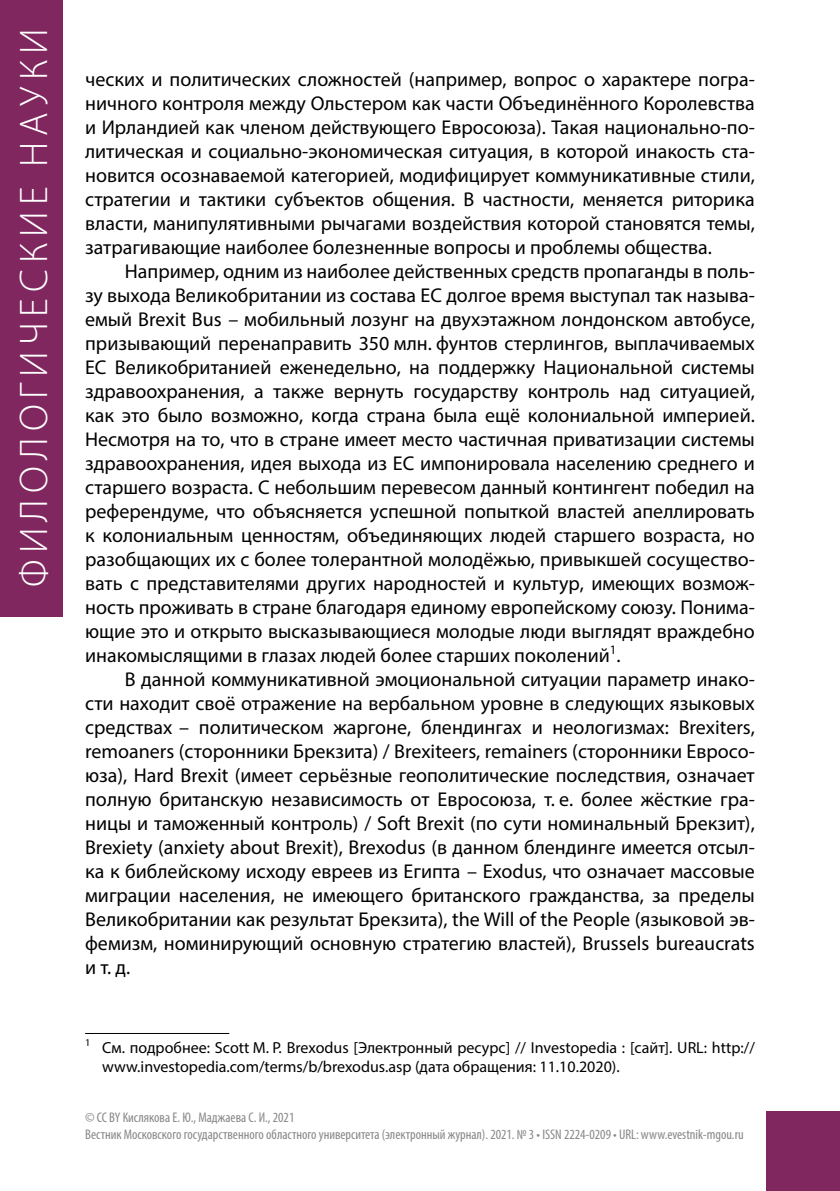
<style>
.page{position:relative;width:840px;height:1191px;background:#fff}
.page>*{position:absolute;margin:0;border:0;box-sizing:border-box;transform-origin:0 0}
.t1{font:300 40px "Myriad Pro";letter-spacing:.15em;color:#fff}
.t2{font:20px/24px "Myriad Pro";color:#000;text-align:justify}
.t3{font:16px/19.2px "Myriad Pro";color:#000}
.t4{font:condensed 14px/16.8px "Myriad Pro";color:#878787}
</style>
<div class="page">
<div style="left:765px;top:1111px;width:74px;height:80px;background:#81275f"></div>
<div style="left:0;top:0;width:62px;height:616px;background:#81275f"></div>
<hr style="left:85px;top:1033px;width:144px;height:1px;background:#000">
<h1 class="t1" style="left:10px;top:587px;width:559px;rotate:-90deg">филологические науки</h1>
<p class="t2" style="left:85px;top:67px;width:671px">ческих и политических сложностей (например, вопрос о характере погра&shy;ничного контроля между Ольстером как части Объединённого Королевства и Ирландией как членом действующего Евросоюза). Такая национально-по&shy;литическая и социально-экономическая ситуация, в которой инакость ста&shy;новится осознаваемой категорией, модифицирует коммуникативные стили, стратегии и тактики субъектов общения. В частности, меняется риторика власти, манипулятивными рычагами воздействия которой становятся темы, затрагивающие наиболее болезненные вопросы и проблемы общества.</p>
<p class="t2" style="left:85px;top:259px;width:671px;text-indent:40px">Например, одним из наиболее действенных средств пропаганды в поль&shy;зу выхода Великобритании из состава ЕС долгое время выступал так называ&shy;емый Brexit Bus – мобильный лозунг на двухэтажном лондонском автобусе, призывающий перенаправить 350 млн. фунтов стерлингов, выплачиваемых ЕС Великобританией еженедельно, на поддержку Национальной системы здравоохранения, а также вернуть государству контроль над ситуацией, как это было возможно, когда страна была ещё колониальной империей.<br>Несмотря на то, что в стране имеет место частичная приватизации системы здравоохранения, идея выхода из ЕС импонировала населению среднего и старшего возраста. С небольшим перевесом данный контингент победил на референдуме, что объясняется успешной попыткой властей апеллировать к колониальным ценностям, объединяющих людей старшего возраста, но разобщающих их с более толерантной молодёжью, привыкшей сосущество&shy;вать с представителями других народностей и культур, имеющих возмож&shy;ность проживать в стране благодаря единому европейскому союзу. Понима&shy;ющие это и открыто высказывающиеся молодые люди выглядят враждебно инакомыслящими в глазах людей более старших поколений<sup>1</sup>.</p>
<p class="t2" style="left:85px;top:667px;width:671px;text-indent:40px">В данной коммуникативной эмоциональной ситуации параметр инако&shy;сти находит своё отражение на вербальном уровне в следующих языковых средствах – политическом жаргоне, блендингах и неологизмах: Brexiters, remoaners (сторонники Брекзита) / Brexiteers, remainers (сторонники Евросо&shy;юза), Hard Brexit (имеет серьёзные геополитические последствия, означает полную британскую независимость от Евросоюза, т. е. более жёсткие гра&shy;ницы и таможенный контроль) / Soft Brexit (по сути номинальный Брекзит), Brexiety (anxiety about Brexit), Brexodus (в данном блендинге имеется отсыл&shy;ка к библейскому исходу евреев из Египта – Exodus, что означает массовые миграции населения, не имеющего британского гражданства, за пределы Великобритании как результат Брекзита), the Will of the People (языковой эв&shy;фемизм, номинирующий основную стратегию властей), Brussels bureaucrats и т. д.</p>
<p class="t3" style="left:102px;top:1037px;width:653px;text-indent:-17px"><sup>1</sup> См. подробнее: Scott M. P. Brexodus [Электронный ресурс] // Investopedia : [сайт]. URL: http:// www.investopedia.com/terms/b/brexodus.asp (дата обращения: 11.10.2020).</p>
<p class="t4" style="left:85px;top:1109px;width:659px">© CC BY Кислякова Е. Ю., Маджаева С. И., 2021<br>Вестник Московского государственного областного университета (электронный журнал). 2021. № 3 • ISSN 2224-0209 • URL: www.evestnik-mgou.ru</p>
</div>
